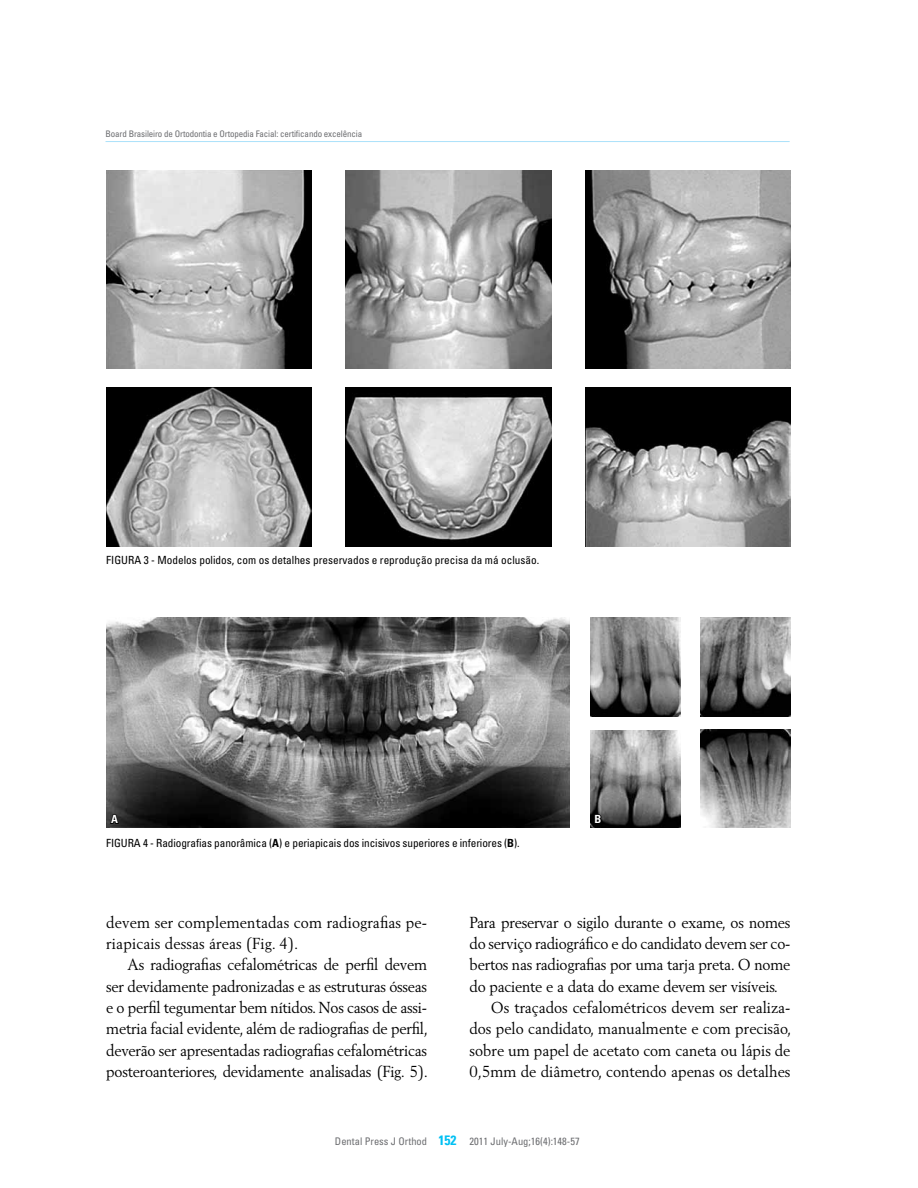
<style>
.page{position:relative;width:918px;height:1188px;background:#fff}
.page>*{position:absolute;margin:0;border:0;box-sizing:border-box;transform-origin:0 0}
.t1{font:15.75px/21.3px "Berling";color:#000;scale:.95 1}
.t2{font:condensed 11.25px "Univers";color:#000}
.t3{font:700 condensed 11.25px "Univers";color:#fff}
.t4{font:condensed 10.5px "Univers";color:#6d6e71}
.t5{font:condensed 9px "Univers";letter-spacing:-.015em;color:#6d6e71}
.s1{font-weight:700}
.s2{font-weight:700;font-size:13.5px;color:#00c0f3}
</style>
<div class="page">
<hr style="left:106px;top:141px;width:684px;height:1px;background:#abe1fa">
<img style="left:106px;top:170px;width:206px;height:199px">
<img style="left:346px;top:170px;width:205px;height:199px">
<img style="left:585px;top:170px;width:205px;height:199px">
<img style="left:106px;top:387px;width:206px;height:160px">
<img style="left:346px;top:387px;width:205px;height:160px">
<img style="left:585px;top:387px;width:205px;height:160px">
<img style="left:106px;top:618px;width:464px;height:210px">
<img style="left:590px;top:730px;width:90px;height:98px">
<img style="left:590px;top:617px;width:90px;height:100px">
<img style="left:700px;top:617px;width:90px;height:99px">
<img style="left:700px;top:730px;width:90px;height:98px">
<svg style="left:109px;top:803px;width:11px;height:22px"></svg>
<svg style="left:594px;top:813px;width:9px;height:12px"></svg>
<p class="t5" style="left:106px;top:128px;width:258px">Board Brasileiro de Ortodontia e Ortopedia Facial: certificando excelência</p>
<p class="t2" style="left:106px;top:553px;width:434px">Figura 3 - Modelos polidos, com os detalhes preservados e reprodução precisa da má oclusão.</p>
<p class="t3" style="left:111px;top:812px;width:8px">A</p>
<p class="t3" style="left:595px;top:812px;width:8px">B</p>
<p class="t2" style="left:106px;top:836px;width:415px">Figura 4 - Radiografias panorâmica (<span class="s1">A</span>) e periapicais dos incisivos superiores e inferiores (<span class="s1">B</span>).</p>
<p class="t1" style="left:106px;top:911px;width:339px">devem ser complementadas com radiografias pe&shy;riapicais dessas áreas (Fig. 4).</p>
<p class="t1" style="left:106px;top:954px;width:340px;text-align:justify;text-indent:21px">As radiografias cefalométricas de perfil devem ser devidamente padronizadas e as estruturas ósseas e o perfil tegumentar bem nítidos. Nos casos de assi&shy;metria facial evidente, além de radiografias de perfil, deverão ser apresentadas radiografias cefalométricas posteroanteriores, devidamente analisadas (Fig. 5).</p>
<p class="t1" style="left:470px;top:911px;width:339px">Para preservar o sigilo durante o exame, os nomes</p>
<p class="t1" style="left:470px;top:933px;width:339px">do serviço radiográfico e do candidato devem ser co-</p>
<p class="t1" style="left:470px;top:954px;width:339px">bertos nas radiografias por uma tarja preta. O nome</p>
<p class="t1" style="left:470px;top:975px;width:326px">do paciente e a data do exame devem ser visíveis.</p>
<p class="t1" style="left:491px;top:997px;width:317px">Os traçados cefalométricos devem ser realiza-</p>
<p class="t1" style="left:470px;top:1018px;width:340px">dos pelo candidato, manualmente e com precisão,</p>
<p class="t1" style="left:470px;top:1039px;width:339px">sobre um papel de acetato com caneta ou lápis de</p>
<p class="t1" style="left:470px;top:1061px;width:339px">0,5mm de diâmetro, contendo apenas os detalhes</p>
<p class="t4" style="left:335px;top:1134px;width:246px">Dental Press J Orthod <span class="s2">152</span> 2011 July-Aug;16(4):148-57</p>
</div>
